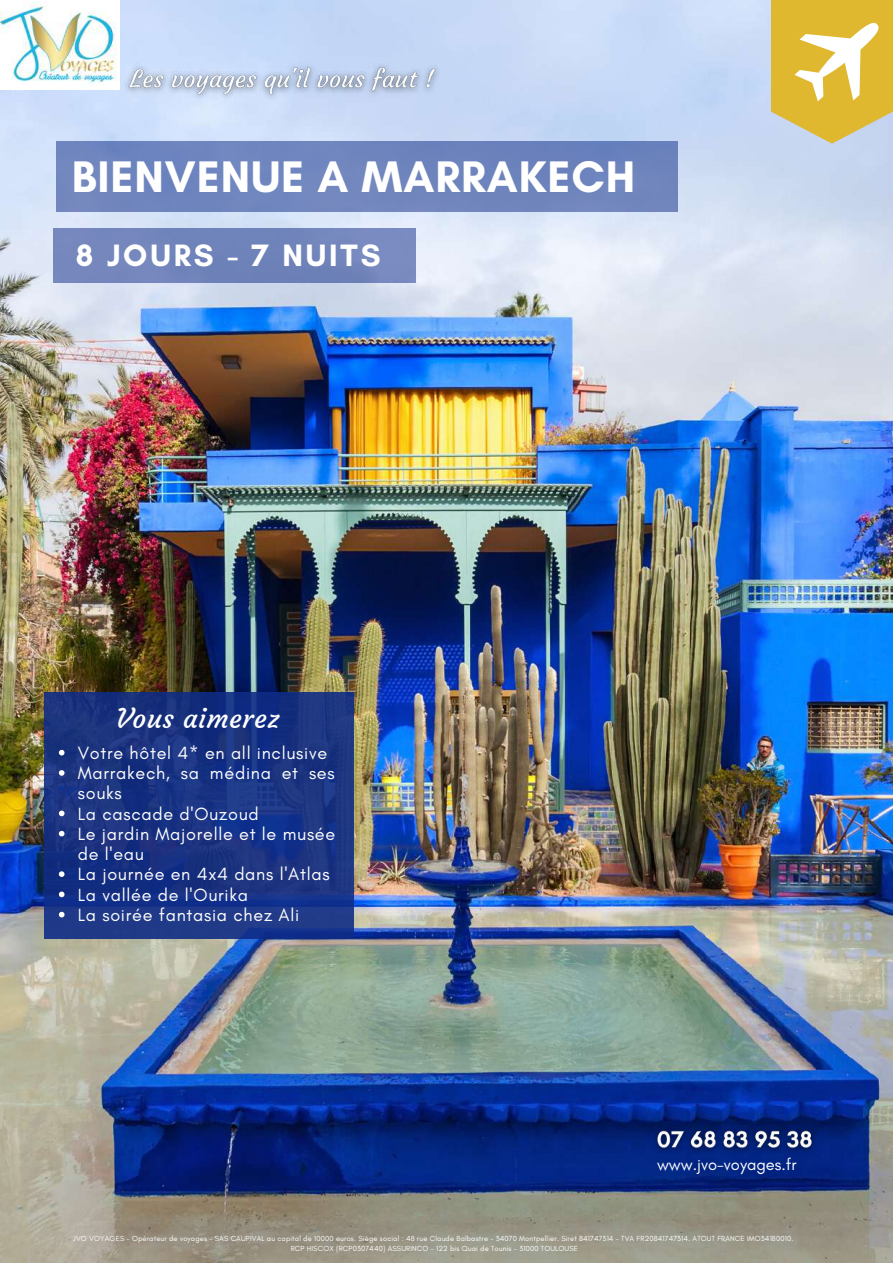
<style>
.page{position:relative;width:893px;height:1264px;background:#fff}
.page>*{position:absolute;margin:0;border:0;box-sizing:border-box;transform-origin:0 0}
.t1{font:700 45px "Glacial Indifference";letter-spacing:.02em;color:#fff}
.t2{font:700 31.5px "Glacial Indifference";letter-spacing:.09em;color:#fff}
.t3{font:27px "Courgette";letter-spacing:.02em;color:#fff}
.t4{font:18px/20.2px "Glacial Indifference";letter-spacing:.04em;color:#fff}
.t5{font:16.5px "Glacial Indifference";color:#fff}
.t6{font:7.5px/10.1px "Glacial Indifference";letter-spacing:.02em;color:#fff;text-align:center}
</style>
<div class="page">
<img style="left:0;top:0;width:892px;height:1262px">
<div style="left:56px;top:141px;width:621px;height:71px;background:#6f85be"></div>
<div style="left:44px;top:692px;width:309px;height:247px;background:linear-gradient(to right,#193281,#1a3485)"></div>
<img style="left:0;top:0;width:119px;height:90px">
<div style="left:771px;top:0;width:121px;height:104px;background:#dfb82f"></div>
<svg style="left:771px;top:23px;width:121px;height:121px"></svg>
<div style="left:54px;top:228px;width:362px;height:54px;background:#7386bc"></div>
<img style="left:119px;top:53px;width:326px;height:52px">
<img style="left:646px;top:1115px;width:177px;height:50px">
<svg style="left:59px;top:750px;width:5px;height:5px"></svg>
<svg style="left:59px;top:770px;width:5px;height:5px"></svg>
<svg style="left:59px;top:810px;width:5px;height:6px"></svg>
<svg style="left:59px;top:830px;width:5px;height:6px"></svg>
<svg style="left:59px;top:871px;width:5px;height:6px"></svg>
<svg style="left:59px;top:891px;width:5px;height:6px"></svg>
<svg style="left:59px;top:911px;width:5px;height:6px"></svg>
<h1 class="t1" style="left:72px;top:149px;width:565px">BIENVENUE A MARRAKECH</h1>
<h2 class="t2" style="left:76px;top:236px;width:306px">8 JOURS - 7 NUITS</h2>
<h3 class="t3" style="left:116px;top:701px;width:164px">Vous aimerez</h3>
<h3 class="t4" style="left:78px;top:742px;width:259px">Votre hôtel 4* en all inclusive<br>Marrakech, sa médina et ses souks<br>La cascade d'Ouzoud<br>Le jardin Majorelle et le musée de l'eau<br>La journée en 4x4 dans l'Atlas<br>La vallée de l'Ourika<br>La soirée fantasia chez Ali</h3>
<h3 class="t5" style="left:657px;top:1154px;width:141px">www.jvo-voyages.fr</h3>
<p class="t6" style="left:73px;top:1233px;width:721px">JVO VOYAGES - Opérateur de voyages - SAS CAUPIVAL au capital de 10000 euros. Siège social : 48 rue Claude Balbastre - 34070 Montpellier. Siret 841747314 - TVA FR20841747314. ATOUT FRANCE IMO34180010.<br>RCP HISCOX (RCP0307440) ASSURINCO - 122 bis Quai de Tounis - 31000 TOULOUSE</p>
</div>
